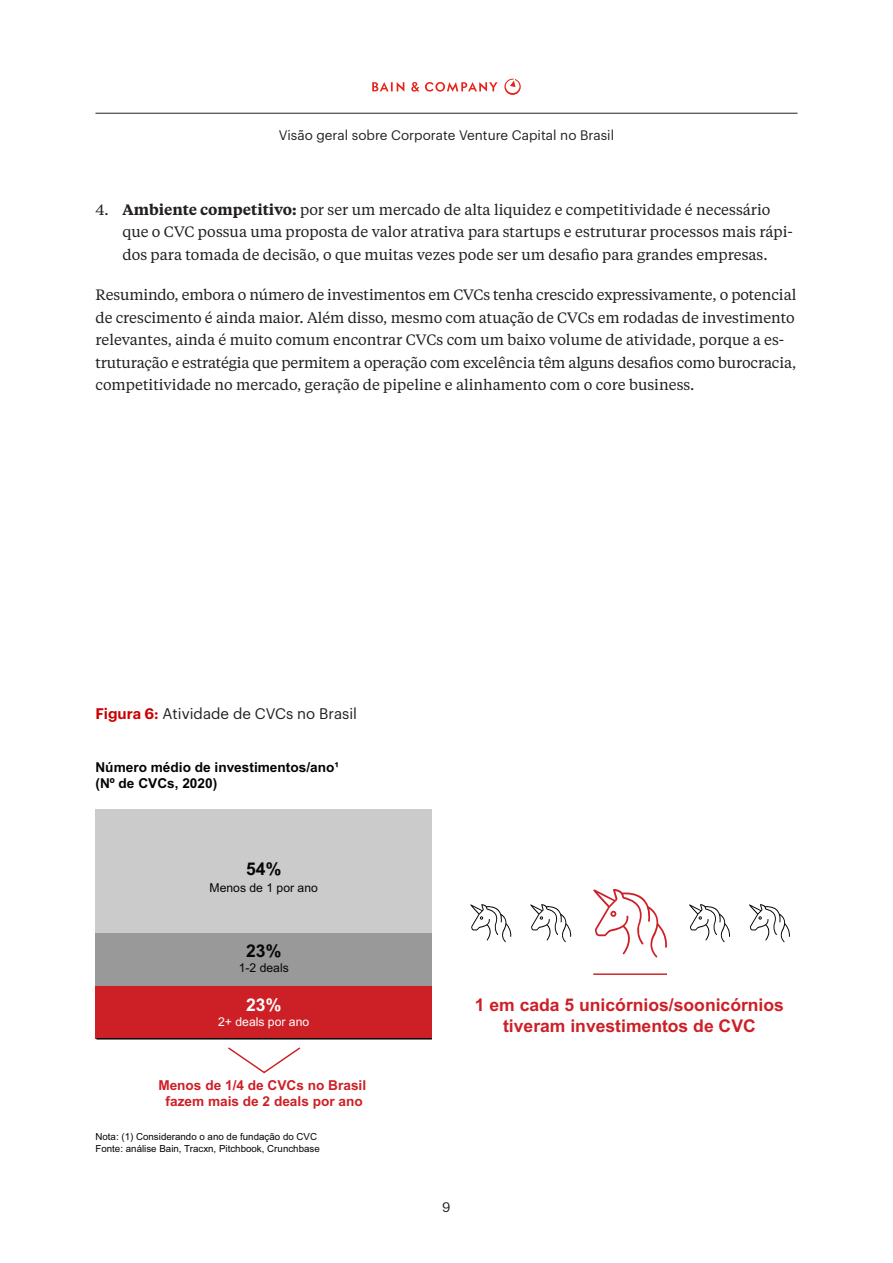
<style>
.page{position:relative;width:893px;height:1263px;background:#fff}
.page>*{position:absolute;margin:0;border:0;box-sizing:border-box;transform-origin:0 0}
.t1{font:700 17.55px/21px "Arial";color:#cd2026;text-align:center}
.t2{font:700 17.55px "Arial";color:#040503}
.t3{font:700 17.55px "Arial";color:#fff}
.Body_text{font:15px/22.5px "Tiempos Text";color:#231f20}
.Chart_tagline{font:15px "Graphik";color:#231f20}
.t4{font:700 13.65px/16.4px "Arial";color:#cd2026;text-align:center}
.t5{font:700 13.65px/16.4px "Arial";color:#040503}
.t6{font:13.5px "Graphik";color:#231f20}
.t7{font:12.15px "Arial";color:#040503}
.t8{font:12.15px "Arial";color:#fff}
.t9{font:9.75px/11.7px "Arial";color:#040503}
.s1{font-weight:600}
.s2{font-weight:600;color:#c00}
</style>
<div class="page">
<hr style="left:95px;top:113px;width:702px;height:1px;background:#231f20">
<svg style="left:372px;top:82px;width:32px;height:10px"></svg>
<svg style="left:411px;top:82px;width:8px;height:10px"></svg>
<svg style="left:425px;top:82px;width:73px;height:10px"></svg>
<svg style="left:504px;top:79px;width:17px;height:16px"></svg>
<div style="left:96px;top:985px;width:336px;height:54px;background:#cd2026"></div>
<div style="left:96px;top:809px;width:336px;height:124px;background:#cbcbcb"></div>
<div style="left:96px;top:933px;width:336px;height:53px;background:#999"></div>
<svg style="left:470px;top:904px;width:42px;height:38px"></svg>
<svg style="left:530px;top:904px;width:41px;height:38px"></svg>
<svg style="left:593px;top:889px;width:74px;height:68px"></svg>
<svg style="left:689px;top:904px;width:41px;height:38px"></svg>
<svg style="left:749px;top:904px;width:41px;height:38px"></svg>
<svg style="left:226px;top:973px;width:441px;height:101px"></svg>
<hr style="left:96px;top:1038px;width:336px;height:1px;background:#040503">
<p class="t6" style="left:279px;top:125px;width:337px">Visão geral sobre Corporate Venture Capital no Brasil</p>
<p class="Body_text" style="left:122px;top:197px;width:672px;text-indent:-27px">4. <span class="s1">Ambiente competitivo:</span> por ser um mercado de alta liquidez e competitividade é necessário que o CVC possua uma proposta de valor atrativa para startups e estruturar processos mais rápi&shy;dos para tomada de decisão, o que muitas vezes pode ser um desafio para grandes empresas.</p>
<p class="Body_text" style="left:95px;top:283px;width:703px">Resumindo, embora o número de investimentos em CVCs tenha crescido expressivamente, o potencial de crescimento é ainda maior. Além disso, mesmo com atuação de CVCs em rodadas de investimento relevantes, ainda é muito comum encontrar CVCs com um baixo volume de atividade, porque a es&shy;truturação e estratégia que permitem a operação com excelência têm alguns desafios como burocracia, competitividade no mercado, geração de pipeline e alinhamento com o core business.</p>
<p class="Chart_tagline" style="left:95px;top:702px;width:263px"><span class="s2">Figura 6:</span> Atividade de CVCs no Brasil</p>
<p class="t5" style="left:95px;top:759px;width:245px">Número médio de investimentos/ano¹ (Nº de CVCs, 2020)</p>
<p class="t2" style="left:246px;top:857px;width:37px">54%</p>
<p class="t7" style="left:210px;top:880px;width:110px">Menos de 1 por ano</p>
<p class="t2" style="left:246px;top:939px;width:37px">23%</p>
<p class="t7" style="left:239px;top:959px;width:52px">1-2 deals</p>
<p class="t3" style="left:246px;top:992px;width:37px">23%</p>
<p class="t8" style="left:218px;top:1014px;width:93px">2+ deals por ano</p>
<p class="t4" style="left:158px;top:1077px;width:209px">Menos de 1/4 de CVCs no Brasil fazem mais de 2 deals por ano</p>
<p class="t9" style="left:95px;top:1131px;width:226px">Nota: (1) Considerando o ano de fundação do CVC<br>Fonte: análise Bain, Tracxn, Pitchbook, Crunchbase</p>
<p class="t1" style="left:475px;top:995px;width:311px">1 em cada 5 unicórnios/soonicórnios tiveram investimentos de CVC</p>
<p class="t6" style="left:442px;top:1197px;width:10px">9</p>
</div>
